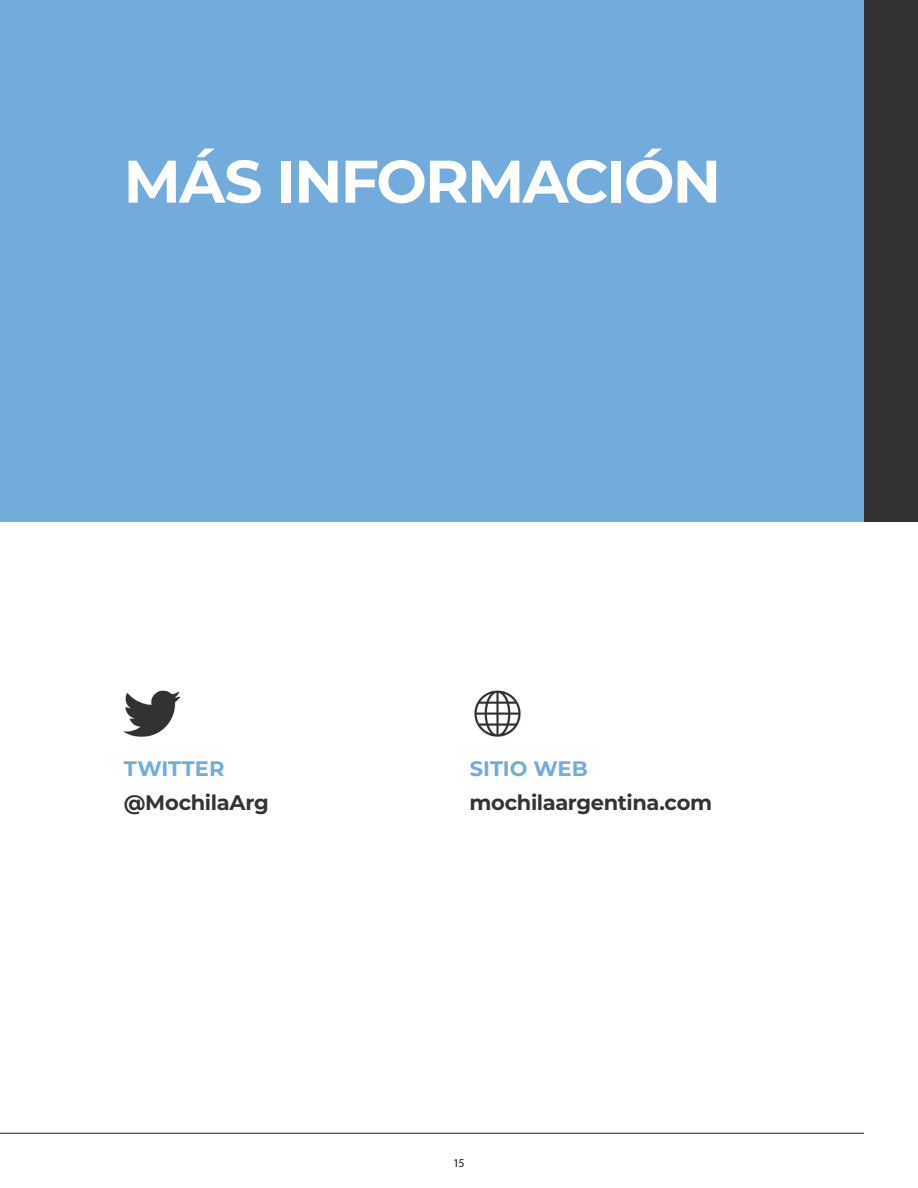
<style>
.page{position:relative;width:918px;height:1188px;background:#fff}
.page>*{position:absolute;margin:0;border:0;box-sizing:border-box;transform-origin:0 0}
.t1{font:700 60px "Montserrat";letter-spacing:-.035em;color:#fff}
.t2{font:700 21px "Montserrat";letter-spacing:-.02em;color:#323332}
.t3{font:700 21px "Montserrat";letter-spacing:-.005em;color:#72abdc}
.t4{font:12px "Myriad Pro";color:#231f20}
</style>
<div class="page">
<hr style="left:0;top:1133px;width:864px;height:1px;background:#231f20">
<div style="left:0;top:0;width:864px;height:521px;background:#72abdc"></div>
<div style="left:864px;top:0;width:54px;height:521px;background:#323332"></div>
<img style="left:124px;top:690px;width:56px;height:47px">
<img style="left:474px;top:690px;width:47px;height:47px">
<h1 class="t1" style="left:124px;top:138px;width:599px">MÁS INFORMACIÓN</h1>
<p class="t3" style="left:124px;top:753px;width:102px">TWITTER</p>
<p class="t3" style="left:470px;top:753px;width:120px">SITIO WEB</p>
<p class="t2" style="left:124px;top:787px;width:147px">@MochilaArg</p>
<p class="t2" style="left:470px;top:787px;width:244px">mochilaargentina.com</p>
<p class="t4" style="left:453px;top:1156px;width:13px">15</p>
</div>
